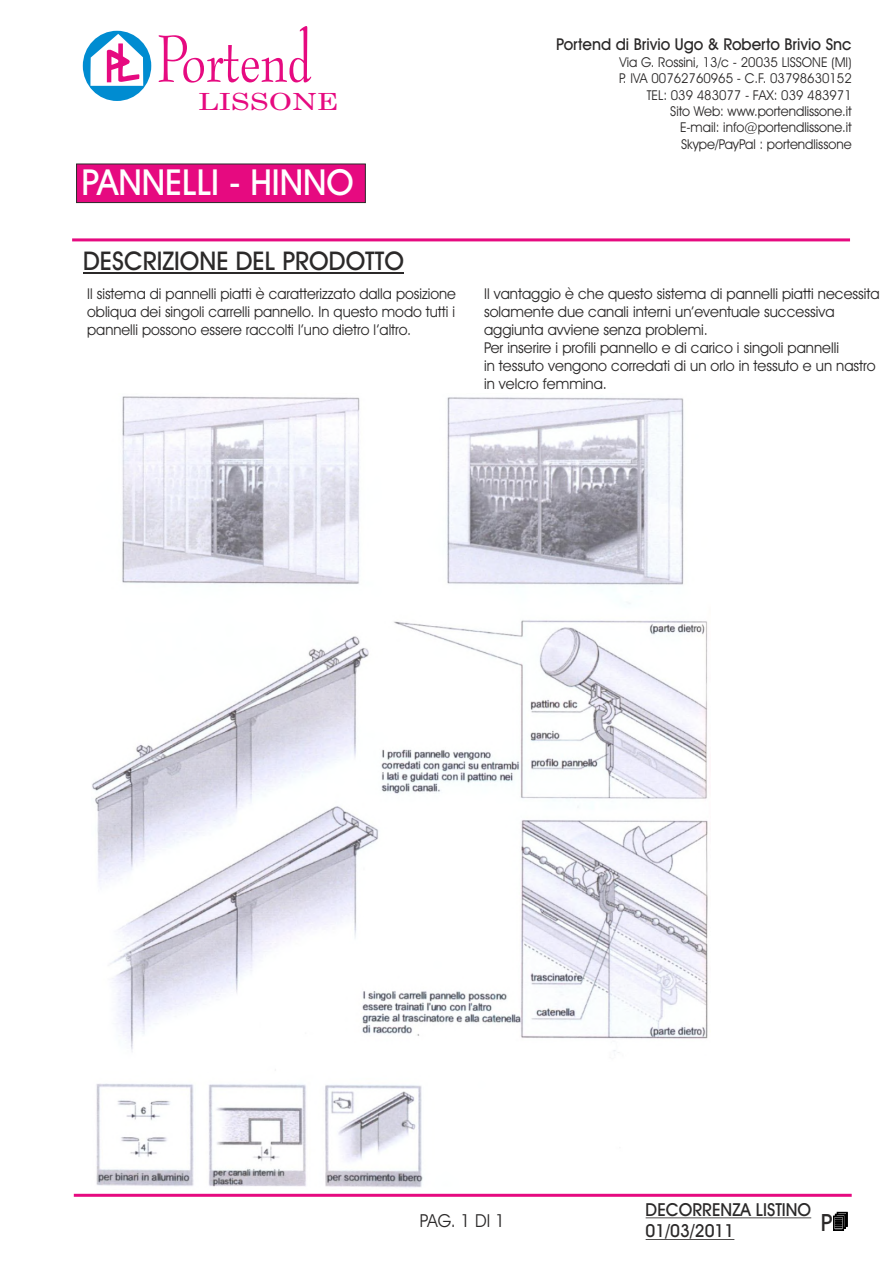
<style>
.page{position:relative;width:893px;height:1263px;background:#fff}
.page>*{position:absolute;margin:0;border:0;box-sizing:border-box;transform-origin:0 0}
.t1{font:65.1px "Bernhard Modern BT";color:#e60a80;scale:.78 1}
.t2{font:500 36px "Avant Garde IT Cby BT";color:#fff;scale:.96 1}
.t3{font:500 25.95px "Avant Garde IT Cby BT";color:#2b2929;scale:.96 1}
.t4{font:500 23.85px "Avant Garde IT Cby BT";color:#2b2929;scale:.96 1}
.t5{font:23.55px "Century Schoolbook";color:#e60a80;scale:1.27 1}
.t6{font:500 18px/21.6px "Avant Garde IT Cby BT";color:#2b2929;scale:.96 1}
.t7{font:18px "Avant Garde IT Cby BT";color:#2b2929;scale:.96 1}
.t8{font:500 16.35px "Avant Garde IT Cby BT";color:#2b2929;scale:.96 1}
.t9{font:15px/18px "Avant Garde IT Cby BT";color:#2b2929}
.t10{font:15px/18px "Avant Garde IT Cby BT";color:#2b2929;text-align:justify;scale:.96 1}
.t11{font:13.65px/16.4px "Avant Garde IT Cby BT";color:#2b2929;text-align:right;scale:.96 1}
</style>
<div class="page">
<hr style="left:72px;top:238px;width:778px;height:3px;background:#e60a80">
<hr style="left:74px;top:1194px;width:778px;height:3px;background:#e60a80">
<hr style="left:646px;top:1217px;width:165px;height:1px;background:#2b2929">
<hr style="left:646px;top:1239px;width:88px;height:1px;background:#2b2929">
<svg style="left:833px;top:1212px;width:14px;height:18px"></svg>
<div style="left:83px;top:31px;width:68px;height:70px;background:#008cd1;border-radius:50%"></div>
<svg style="left:90px;top:34px;width:53px;height:52px"></svg>
<hr style="left:83px;top:272px;width:321px;height:2px;background:#2b2929">
<div style="left:76px;top:164px;width:290px;height:39px;background:#e60a80"></div>
<img style="left:92px;top:396px;width:616px;height:792px">
<h1 class="t1" style="left:156px;top:32px;width:201px">Portend</h1>
<h3 class="t5" style="left:199px;top:92px;width:111px">LISSONE</h3>
<h2 class="t2" style="left:82px;top:167px;width:285px">PANNELLI - HINNO</h2>
<h3 class="t3" style="left:83px;top:250px;width:336px">DESCRIZIONE DEL PRODOTTO</h3>
<p class="t10" style="left:87px;top:286px;width:386px">Il sistema di pannelli piatti è caratterizzato dalla posizione obliqua dei singoli carrelli pannello. In questo modo tutti i pannelli possono essere raccolti l’uno dietro l’altro.</p>
<p class="t8" style="left:556px;top:37px;width:309px">Portend di Brivio Ugo &amp; Roberto Brivio Snc</p>
<p class="t11" style="left:619px;top:55px;width:244px">Via G. Rossini, 13/c - 20035 LISSONE (MI)<br>P. IVA 00762760965 - C.F. 03798630152<br>TEL: 039 483077 - FAX: 039 483971<br>Sito Web: www.portendlissone.it<br>E-mail: info@portendlissone.it Skype/PayPal : portendlissone</p>
<p class="t9" style="left:484px;top:286px;width:397px">Il vantaggio è che questo sistema di pannelli piatti necessita solamente due canali interni un’eventuale successiva aggiunta avviene senza problemi.<br>Per inserire i profili pannello e di carico i singoli pannelli<br>in tessuto vengono corredati di un orlo in tessuto e un nastro in velcro femmina.</p>
<p class="t6" style="left:646px;top:1200px;width:174px">DECORRENZA LISTINO<br>01/03/2011</p>
<p class="t7" style="left:420px;top:1214px;width:90px">PAG. 1 DI 1</p>
<h3 class="t4" style="left:821px;top:1212px;width:14px">P</h3>
</div>
